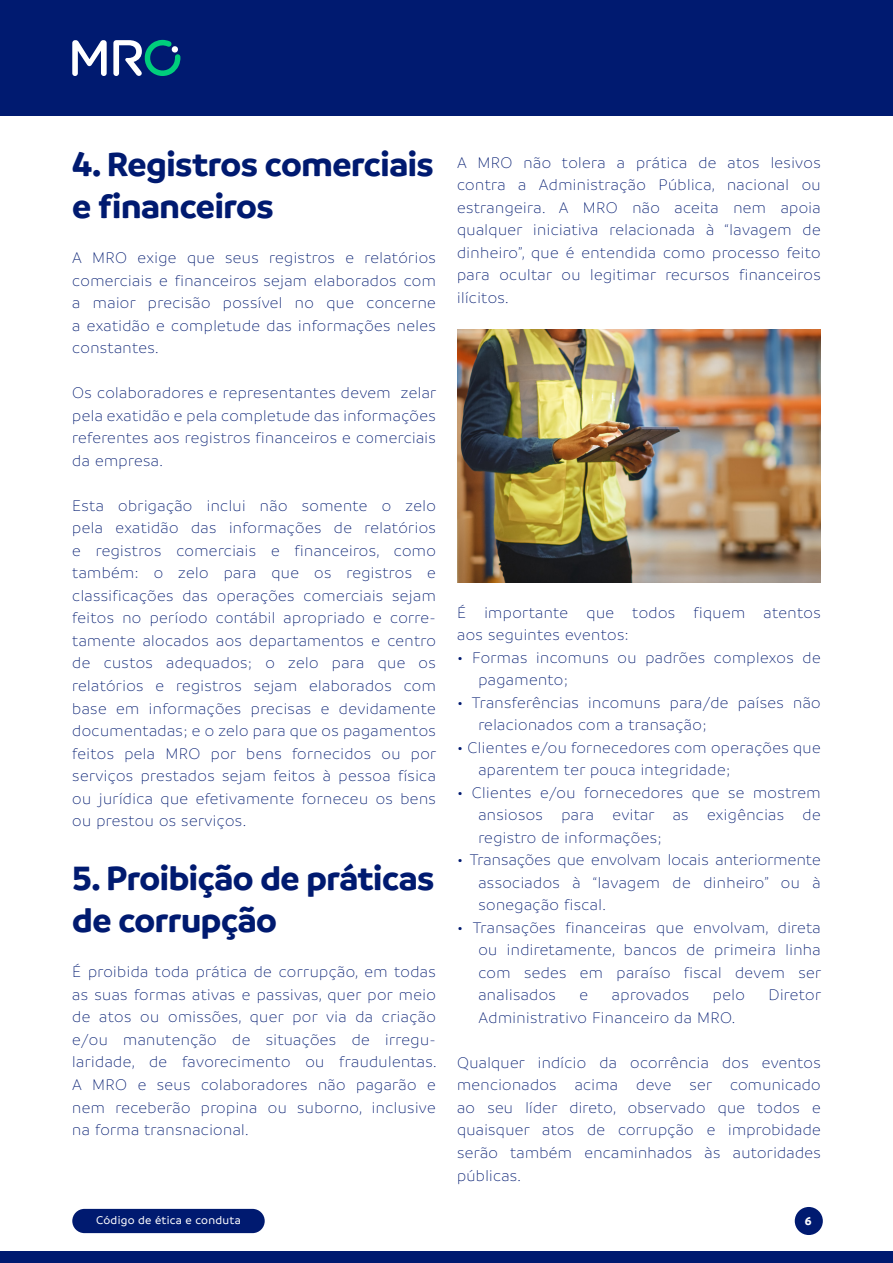
<style>
.page{position:relative;width:893px;height:1263px;background:#fff}
.page>*{position:absolute;margin:0;border:0;box-sizing:border-box;transform-origin:0 0}
.t1{font:700 36px/42px "Branding";letter-spacing:-.01em;color:#001a70}
.t2{font:300 16.5px/22.5px "Branding";letter-spacing:.025em;color:#001a70;text-align:justify}
.t3{font:500 12px "Branding";letter-spacing:.025em;color:#fff}
.t4{font:700 12px "Branding";color:#fff}
</style>
<div class="page">
<div style="left:795px;top:1207px;width:28px;height:28px;background:#001a70;border-radius:50%"></div>
<div style="left:0;top:0;width:893px;height:116px;background:#001a70"></div>
<svg style="left:72px;top:40px;width:35px;height:36px"></svg>
<svg style="left:113px;top:40px;width:68px;height:36px"></svg>
<div style="left:72px;top:1209px;width:193px;height:24px;background:#001a70;border-radius:12px"></div>
<div style="left:0;top:1251px;width:893px;height:12px;background:#001a70"></div>
<img style="left:457px;top:330px;width:364px;height:253px">
<h1 class="t1" style="left:72px;top:143px;width:363px">4. Registros comerciais e financeiros</h1>
<p class="t2" style="left:72px;top:247px;width:365px">A MRO exige que seus registros e relatórios comerciais e financeiros sejam elaborados com a maior precisão possível no que concerne a exatidão e completude das informações neles constantes.</p>
<p class="t2" style="left:72px;top:382px;width:366px">Os colaboradores e representantes devem zelar pela exatidão e pela completude das informações referentes aos registros financeiros e comerciais da empresa.</p>
<p class="t2" style="left:72px;top:494px;width:366px">Esta obrigação inclui não somente o zelo pela exatidão das informações de relatórios e registros comerciais e financeiros, como também: o zelo para que os registros e classificações das operações comerciais sejam feitos no período contábil apropriado e corre&shy;tamente alocados aos departamentos e centro de custos adequados; o zelo para que os relatórios e registros sejam elaborados com base em informações precisas e devidamente documentadas; e o zelo para que os pagamentos feitos pela MRO por bens fornecidos ou por serviços prestados sejam feitos à pessoa física ou jurídica que efetivamente forneceu os bens ou prestou os serviços.</p>
<h1 class="t1" style="left:72px;top:857px;width:364px">5. Proibição de práticas de corrupção</h1>
<p class="t2" style="left:72px;top:961px;width:366px">É proibida toda prática de corrupção, em todas as suas formas ativas e passivas, quer por meio de atos ou omissões, quer por via da criação e/ou manutenção de situações de irregu&shy;laridade, de favorecimento ou fraudulentas.<br>A MRO e seus colaboradores não pagarão e nem receberão propina ou suborno, inclusive na forma transnacional.</p>
<p class="t2" style="left:457px;top:151px;width:365px">A MRO não tolera a prática de atos lesivos contra a Administração Pública, nacional ou estrangeira. A MRO não aceita nem apoia qualquer iniciativa relacionada à “lavagem de dinheiro”, que é entendida como processo feito para ocultar ou legitimar recursos financeiros ilícitos.</p>
<p class="t2" style="left:457px;top:601px;width:365px">É importante que todos fiquem atentos aos seguintes eventos:</p>
<p class="t2" style="left:478px;top:646px;width:344px;text-indent:-21px">• Formas incomuns ou padrões complexos de pagamento;</p>
<p class="t2" style="left:478px;top:691px;width:344px;text-indent:-21px">• Transferências incomuns para/de países não relacionados com a transação;</p>
<p class="t2" style="left:478px;top:736px;width:344px;text-indent:-21px">• Clientes e/ou fornecedores com operações que aparentem ter pouca integridade;</p>
<p class="t2" style="left:478px;top:781px;width:344px;text-indent:-21px">• Clientes e/ou fornecedores que se mostrem ansiosos para evitar as exigências de registro de informações;</p>
<p class="t2" style="left:478px;top:849px;width:344px;text-indent:-21px">• Transações que envolvam locais anteriormente associados à “lavagem de dinheiro” ou à sonegação fiscal.</p>
<p class="t2" style="left:478px;top:916px;width:344px;text-indent:-21px">• Transações financeiras que envolvam, direta ou indiretamente, bancos de primeira linha com sedes em paraíso fiscal devem ser analisados</p>
<p class="t2" style="left:580px;top:984px;width:10px">e</p>
<p class="t2" style="left:612px;top:984px;width:79px">aprovados</p>
<p class="t2" style="left:713px;top:984px;width:33px">pelo</p>
<p class="t2" style="left:768px;top:984px;width:54px">Diretor</p>
<p class="t2" style="left:478px;top:1006px;width:258px">Administrativo Financeiro da MRO.</p>
<p class="t2" style="left:457px;top:1051px;width:365px">Qualquer indício da ocorrência dos eventos mencionados acima deve ser comunicado ao seu líder direto, observado que todos e quaisquer atos de corrupção e improbidade serão também encaminhados às autoridades públicas.</p>
<p class="t3" style="left:96px;top:1214px;width:146px">Código de ética e conduta</p>
<p class="t4" style="left:805px;top:1214px;width:8px">6</p>
</div>
